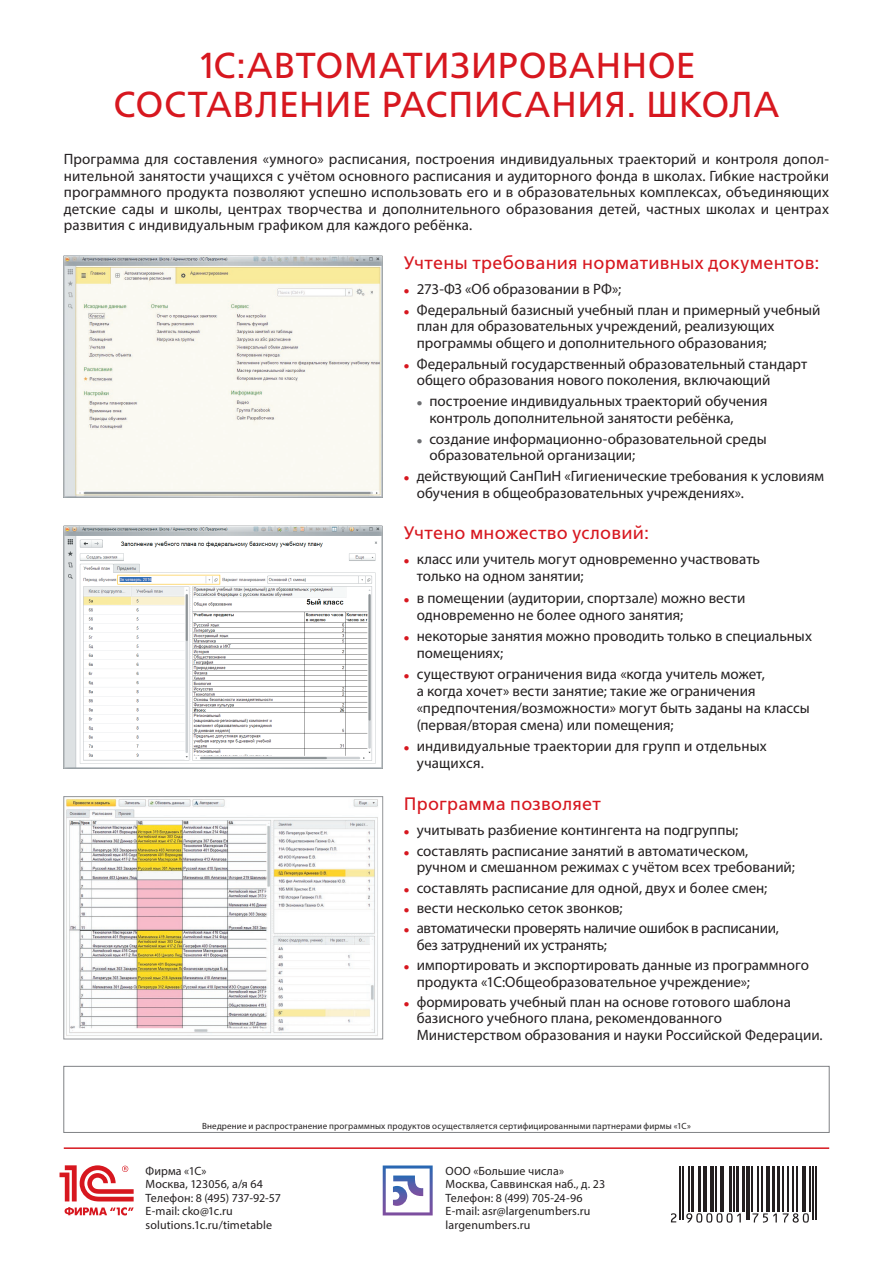
<style>
.page{position:relative;width:893px;height:1263px;background:#fff}
.page>*{position:absolute;margin:0;border:0;box-sizing:border-box;transform-origin:0 0}
.t1{font:36px/39px "Free Set";letter-spacing:.01em;color:#d7171f;text-align:center}
.t2{font:18px "Free Set";letter-spacing:.015em;color:#d7171f}
.t3{font:15px/16.5px "Myriad Pro";color:#231f20}
.t4{font:15px/16.5px "Myriad Pro";letter-spacing:-.02em;color:#231f20}
.t5{font:12px/13.5px "Myriad Pro";letter-spacing:.005em;color:#231f20}
.t6{font:9px "Myriad Pro";letter-spacing:.02em;color:#231f20}
.s1{color:#d7171f}
.s2{color:#6c6d70}
</style>
<div class="page">
<img style="left:64px;top:255px;width:318px;height:242px">
<img style="left:64px;top:526px;width:318px;height:242px">
<img style="left:66px;top:798px;width:312px;height:238px">
<div style="left:64px;top:796px;width:319px;height:243px;border:1px solid #939598"></div>
<svg style="left:60px;top:1165px;width:74px;height:36px"></svg>
<svg style="left:65px;top:1207px;width:69px;height:8px"></svg>
<hr style="left:64px;top:1147px;width:765px;height:2px;background:#d7171f">
<div style="left:63px;top:1066px;width:767px;height:67px;border:1px solid #808285"></div>
<svg style="left:383px;top:1165px;width:50px;height:50px"></svg>
<svg style="left:670px;top:1166px;width:147px;height:57px"></svg>
<hr style="left:680px;top:1166px;width:1px;height:54px;background:#231f20">
<hr style="left:683px;top:1166px;width:1px;height:54px;background:#231f20">
<hr style="left:688px;top:1166px;width:2px;height:46px;background:#231f20">
<hr style="left:691px;top:1166px;width:3px;height:46px;background:#231f20">
<hr style="left:699px;top:1166px;width:2px;height:46px;background:#231f20">
<hr style="left:703px;top:1166px;width:1px;height:46px;background:#231f20">
<hr style="left:706px;top:1166px;width:1px;height:46px;background:#231f20">
<hr style="left:710px;top:1166px;width:4px;height:46px;background:#231f20">
<hr style="left:716px;top:1166px;width:1px;height:46px;background:#231f20">
<hr style="left:720px;top:1166px;width:4px;height:46px;background:#231f20">
<hr style="left:729px;top:1166px;width:2px;height:46px;background:#231f20">
<hr style="left:733px;top:1166px;width:1px;height:46px;background:#231f20">
<hr style="left:736px;top:1166px;width:3px;height:46px;background:#231f20">
<hr style="left:742px;top:1166px;width:2px;height:46px;background:#231f20">
<hr style="left:746px;top:1166px;width:1px;height:54px;background:#231f20">
<hr style="left:749px;top:1166px;width:1px;height:54px;background:#231f20">
<hr style="left:752px;top:1166px;width:1px;height:46px;background:#231f20">
<hr style="left:758px;top:1166px;width:1px;height:46px;background:#231f20">
<hr style="left:762px;top:1166px;width:1px;height:46px;background:#231f20">
<hr style="left:766px;top:1166px;width:4px;height:46px;background:#231f20">
<hr style="left:772px;top:1166px;width:2px;height:46px;background:#231f20">
<hr style="left:778px;top:1166px;width:2px;height:46px;background:#231f20">
<hr style="left:782px;top:1166px;width:1px;height:46px;background:#231f20">
<hr style="left:788px;top:1166px;width:1px;height:46px;background:#231f20">
<hr style="left:792px;top:1166px;width:1px;height:46px;background:#231f20">
<hr style="left:796px;top:1166px;width:1px;height:46px;background:#231f20">
<hr style="left:802px;top:1166px;width:4px;height:46px;background:#231f20">
<hr style="left:809px;top:1166px;width:1px;height:46px;background:#231f20">
<hr style="left:812px;top:1166px;width:1px;height:54px;background:#231f20">
<hr style="left:815px;top:1166px;width:1px;height:54px;background:#231f20">
<svg style="left:671px;top:1213px;width:5px;height:9px"></svg>
<svg style="left:686px;top:1213px;width:55px;height:9px"></svg>
<svg style="left:752px;top:1213px;width:25px;height:9px"></svg>
<svg style="left:783px;top:1213px;width:26px;height:9px"></svg>
<p class="t1" style="left:113px;top:45px;width:662px">1С:Автоматизированное составление расписания. Школа</p>
<p class="t3" style="left:64px;top:151px;width:767px;text-align:justify">Программа для составления «умного» расписания, построения индивидуальных траекторий и контроля допол&shy;нительной занятости учащихся с учётом основного расписания и аудиторного фонда в школах. Гибкие настройки программного продукта позволяют успешно использовать его и в образовательных комплексах, объединяющих детские сады и школы, центрах творчества и дополнительного образования детей, частных школах и центрах развития с индивидуальным графиком для каждого ребёнка.</p>
<p class="t2" style="left:404px;top:251px;width:417px">Учтены требования нормативных документов:</p>
<p class="t3" style="left:404px;top:280px;width:219px"><span class="s1">●</span> 273-ФЗ «Об образовании в РФ»;</p>
<p class="t3" style="left:417px;top:301px;width:405px;text-indent:-13px"><span class="s1">●</span> Федеральный базисный учебный план и примерный учебный план для образовательных учреждений, реализующих программы общего и дополнительного образования;</p>
<p class="t3" style="left:417px;top:355px;width:392px;text-indent:-13px"><span class="s1">●</span> Федеральный государственный образовательный стандарт общего образования нового поколения, включающий</p>
<p class="t3" style="left:429px;top:393px;width:340px;text-indent:-13px"><span class="s2">●</span> построение индивидуальных траекторий обучения контроль дополнительной занятости ребёнка,</p>
<p class="t3" style="left:429px;top:430px;width:339px;text-indent:-13px"><span class="s2">●</span> создание информационно-образовательной среды образовательной организации;</p>
<p class="t3" style="left:417px;top:467px;width:409px;text-indent:-13px"><span class="s1">●</span> действующий СанПиН «Гигиенические требования к условиям обучения в общеобразовательных учреждениях».</p>
<p class="t2" style="left:404px;top:521px;width:247px">Учтено множество условий:</p>
<p class="t3" style="left:417px;top:551px;width:345px;line-height:17px;text-indent:-13px"><span class="s1">●</span> класс или учитель могут одновременно участвовать только на одном занятии;</p>
<p class="t3" style="left:417px;top:589px;width:330px;line-height:17px;text-indent:-13px"><span class="s1">●</span> в помещении (аудитории, спортзале) можно вести одновременно не более одного занятия;</p>
<p class="t3" style="left:417px;top:627px;width:397px;line-height:17px;text-indent:-13px"><span class="s1">●</span> некоторые занятия можно проводить только в специальных помещениях;</p>
<p class="t3" style="left:417px;top:665px;width:394px;line-height:17px;text-indent:-13px"><span class="s1">●</span> существуют ограничения вида «когда учитель может,<br>а когда хочет» вести занятие; такие же ограничения «предпочтения/возможности» могут быть заданы на классы (первая/вторая смена) или помещения;</p>
<p class="t3" style="left:417px;top:737px;width:352px;line-height:17px;text-indent:-13px"><span class="s1">●</span> индивидуальные траектории для групп и отдельных учащихся.</p>
<p class="t2" style="left:404px;top:792px;width:198px">П рограмма позволяет</p>
<p class="t3" style="left:404px;top:821px;width:336px"><span class="s1">●</span> учитывать разбиение контингента на подгруппы;</p>
<p class="t3" style="left:417px;top:842px;width:380px;text-indent:-13px"><span class="s1">●</span> составлять расписание занятий в автоматическом, ручном и смешанном режимах с учётом всех требований;</p>
<p class="t3" style="left:404px;top:879px;width:365px"><span class="s1">●</span> составлять расписание для одной, двух и более смен;</p>
<p class="t3" style="left:404px;top:899px;width:220px"><span class="s1">●</span> вести несколько сеток звонков;</p>
<p class="t4" style="left:417px;top:920px;width:364px;text-indent:-13px"><span class="s1">●</span> автоматически проверять наличие ошибок в расписании, без затруднений их устранять;</p>
<p class="t3" style="left:417px;top:956px;width:394px;text-indent:-13px"><span class="s1">●</span> импортировать и экспортировать данные из программного продукта «1С:Общеобразовательное учреждение»;</p>
<p class="t3" style="left:417px;top:993px;width:407px;text-indent:-13px"><span class="s1">●</span> формировать учебный план на основе готового шаблона базисного учебного плана, рекомендованного<br>Министерством образования и науки Российской Федерации.</p>
<p class="t6" style="left:202px;top:1120px;width:490px">Внедрение и распространение программных продуктов осуществляется сертифицированными партнерами фирмы «1С»</p>
<p class="t5" style="left:146px;top:1164px;width:137px">Фирма «1С»<br>Москва, 123056, а/я 64<br>Телефон: 8 (495) 737-92-57<br>E-mail: cko@1c.ru</p>
<p class="t5" style="left:146px;top:1218px;width:128px">solutions.1c.ru/timetable</p>
<p class="t5" style="left:446px;top:1164px;width:161px">ООО «Большие числа»<br>Москва, Саввинская наб., д. 23<br>Телефон: 8 (499) 705-24-96<br>E-mail: asr@largenumbers.ru</p>
<p class="t5" style="left:446px;top:1218px;width:86px">largenumbers.ru</p>
</div>
